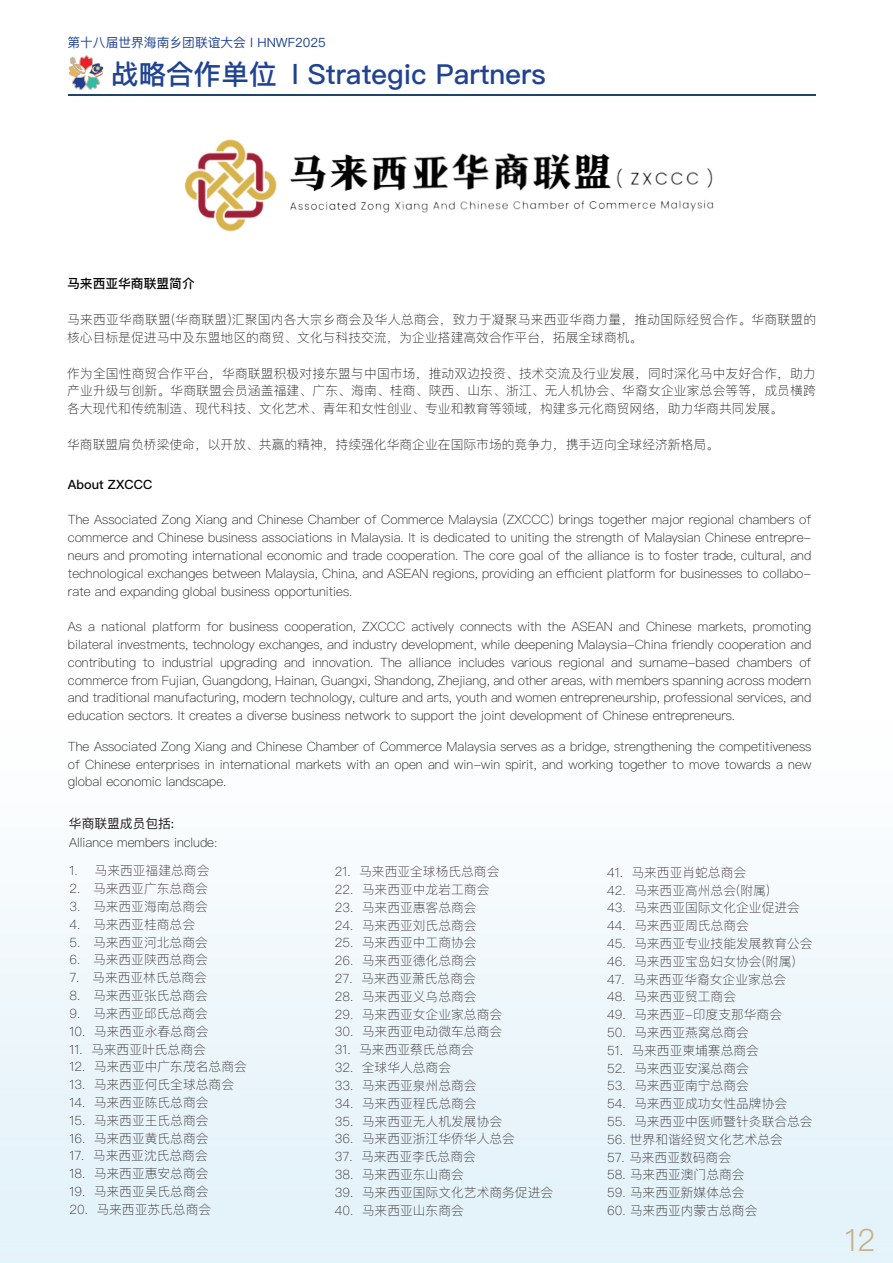
<style>
.page{position:relative;width:893px;height:1263px;background:#fff}
.page>*{position:absolute;margin:0;border:0;box-sizing:border-box;transform-origin:0 0}
.t1{font:300 30.75px "Ping Fang SC";color:#caae8a}
.t2{font:500 27.6px "Ping Fang SC";color:#204392}
.t3{font:100 12.75px/17.9px "Ping Fang SC";color:#050504;text-align:justify}
.t4{font:100 12.75px "Ping Fang SC";color:#221d1e}
.t5{font:100 12.75px/17.9px "Ping Fang SC";letter-spacing:.02em;color:#050504}
.t6{font:12.75px "Ping Fang SC";color:#204392}
.t7{font:500 12.75px "Ping Fang SC";color:#050504}
.s1{font-weight:400;color:#221d1e}
.s2{font-weight:400}
</style>
<div class="page">
<hr style="left:68px;top:95px;width:748px;height:1px;background:#20446a">
<svg style="left:69px;top:55px;width:35px;height:35px"></svg>
<div style="left:0;top:663px;width:893px;height:600px;background:linear-gradient(to bottom,#fff,#e1f1f9)"></div>
<img style="left:184px;top:139px;width:530px;height:93px">
<p class="t6" style="left:67px;top:35px;width:260px">第十八届世界海南乡团联谊大会 l HNWF2025</p>
<h2 class="t2" style="left:111px;top:57px;width:436px">战略合作单位 l Strategic Partners</h2>
<p class="t7" style="left:67px;top:276px;width:129px">马来西亚华商联盟简介</p>
<p class="t5" style="left:67px;top:310px;width:750px">马来西亚华商联盟(华商联盟)汇聚国内各大宗乡商会及华人总商会，致力于凝聚马来西亚华商力量，推动国际经贸合作。华商联盟的核心目标是促进马中及东盟地区的商贸、文化与科技交流，为企业搭建高效合作平台，拓展全球商机。</p>
<p class="t3" style="left:67px;top:364px;width:750px">作为全国性商贸合作平台，华商联盟积极对接东盟与中国市场，推动双边投资、技术交流及行业发展，同时深化马中友好合作，助力产业升级与创新。华商联盟会员涵盖福建、广东、海南、桂商、陕西、山东、浙江、无人机协会、华裔女企业家总会等等，成员横跨各大现代和传统制造、现代科技、文化艺术、青年和女性创业、专业和教育等领域，构建多元化商贸网络，助力华商共同发展。</p>
<p class="t3" style="left:67px;top:435px;width:653px">华商联盟肩负桥梁使命，以开放、共赢的精神，持续强化华商企业在国际市场的竞争力，携手迈向全球经济新格局。</p>
<p class="t7" style="left:68px;top:476px;width:86px">About ZXCCC</p>
<p class="t3" style="left:68px;top:511px;width:745px">The Associated Zong Xiang and Chinese Chamber of Commerce Malaysia (ZXCCC) brings together major regional chambers of commerce and Chinese business associations in Malaysia. It is dedicated to uniting the strength of Malaysian Chinese entrepre&shy;neurs and promoting international economic and trade cooperation. The core goal of the alliance is to foster trade, cultural, and technological exchanges between Malaysia, China, and ASEAN regions, providing an efficient platform for businesses to collabo&shy;rate and expanding global business opportunities.</p>
<p class="t3" style="left:68px;top:618px;width:745px">As a national platform for business cooperation, ZXCCC actively connects with the ASEAN and Chinese markets, promoting bilateral investments, technology exchanges, and industry development, while deepening Malaysia-China friendly cooperation and contributing to industrial upgrading and innovation. The alliance includes various regional and surname-based chambers of commerce from Fujian, Guangdong, Hainan, Guangxi, Shandong, Zhejiang, and other areas, with members spanning across modern and traditional manufacturing, modern technology, culture and arts, youth and women entrepreneurship, professional services, and education sectors. It creates a diverse business network to support the joint development of Chinese entrepreneurs.</p>
<p class="t3" style="left:68px;top:737px;width:745px">The Associated Zong Xiang and Chinese Chamber of Commerce Malaysia serves as a bridge, strengthening the competitiveness of Chinese enterprises in international markets with an open and win-win spirit, and working together to move towards a new global economic landscape.</p>
<p class="t3" style="left:69px;top:813px;width:150px;line-height:19.4px"><span class="s1">华商联盟成员包括</span><span class="s2">:<br></span>Alliance members include:</p>
<p class="t4" style="left:69px;top:863px;width:141px">1. 马来西亚福建总商会</p>
<p class="t4" style="left:69px;top:881px;width:140px">2. 马来西亚广东总商会</p>
<p class="t4" style="left:69px;top:899px;width:140px">3. 马来西亚海南总商会</p>
<p class="t4" style="left:69px;top:916px;width:127px">4. 马来西亚桂商总会</p>
<p class="t4" style="left:69px;top:934px;width:140px">5. 马来西亚河北总商会</p>
<p class="t4" style="left:69px;top:952px;width:140px">6. 马来西亚陕西总商会</p>
<p class="t4" style="left:69px;top:970px;width:139px">7. 马来西亚林氏总商会</p>
<p class="t4" style="left:69px;top:988px;width:140px">8. 马来西亚张氏总商会</p>
<p class="t4" style="left:69px;top:1005px;width:140px">9. 马来西亚邱氏总商会</p>
<p class="t4" style="left:69px;top:1023px;width:141px">10. 马来西亚永春总商会</p>
<p class="t4" style="left:69px;top:1041px;width:138px">11. 马来西亚叶氏总商会</p>
<p class="t4" style="left:69px;top:1059px;width:179px">12. 马来西亚中广东茂名总商会</p>
<p class="t4" style="left:69px;top:1077px;width:166px">13. 马来西亚何氏全球总商会</p>
<p class="t4" style="left:69px;top:1094px;width:141px">14. 马来西亚陈氏总商会</p>
<p class="t4" style="left:69px;top:1112px;width:141px">15. 马来西亚王氏总商会</p>
<p class="t4" style="left:69px;top:1130px;width:141px">16. 马来西亚黄氏总商会</p>
<p class="t4" style="left:69px;top:1148px;width:140px">17. 马来西亚沈氏总商会</p>
<p class="t4" style="left:69px;top:1166px;width:141px">18. 马来西亚惠安总商会</p>
<p class="t4" style="left:69px;top:1183px;width:141px">19. 马来西亚吴氏总商会</p>
<p class="t4" style="left:69px;top:1201px;width:143px">20. 马来西亚苏氏总商会</p>
<p class="t4" style="left:335px;top:864px;width:166px">21. 马来西亚全球杨氏总商会</p>
<p class="t4" style="left:335px;top:881px;width:156px">22. 马来西亚中龙岩工商会</p>
<p class="t4" style="left:335px;top:899px;width:143px">23. 马来西亚惠客总商会</p>
<p class="t4" style="left:335px;top:917px;width:143px">24. 马来西亚刘氏总商会</p>
<p class="t4" style="left:335px;top:935px;width:143px">25. 马来西亚中工商协会</p>
<p class="t4" style="left:335px;top:953px;width:143px">26. 马来西亚德化总商会</p>
<p class="t4" style="left:335px;top:971px;width:143px">27. 马来西亚萧氏总商会</p>
<p class="t4" style="left:335px;top:988px;width:143px">28. 马来西亚义乌总商会</p>
<p class="t4" style="left:335px;top:1006px;width:169px">29. 马来西亚女企业家总商会</p>
<p class="t4" style="left:335px;top:1024px;width:169px">30. 马来西亚电动微车总商会</p>
<p class="t4" style="left:335px;top:1042px;width:141px">31. 马来西亚蔡氏总商会</p>
<p class="t4" style="left:335px;top:1060px;width:118px">32. 全球华人总商会</p>
<p class="t4" style="left:335px;top:1077px;width:143px">33. 马来西亚泉州总商会</p>
<p class="t4" style="left:335px;top:1095px;width:143px">34. 马来西亚程氏总商会</p>
<p class="t4" style="left:335px;top:1113px;width:169px">35. 马来西亚无人机发展协会</p>
<p class="t4" style="left:335px;top:1131px;width:182px">36. 马来西亚浙江华侨华人总会</p>
<p class="t4" style="left:335px;top:1149px;width:143px">37. 马来西亚李氏总商会</p>
<p class="t4" style="left:335px;top:1166px;width:131px">38. 马来西亚东山商会</p>
<p class="t4" style="left:335px;top:1184px;width:220px">39. 马来西亚国际文化艺术商务促进会</p>
<p class="t4" style="left:335px;top:1202px;width:131px">40. 马来西亚山东商会</p>
<p class="t4" style="left:607px;top:864px;width:141px">41. 马来西亚肖蛇总商会</p>
<p class="t4" style="left:607px;top:882px;width:165px">42. 马来西亚高州总会(附属)</p>
<p class="t4" style="left:607px;top:900px;width:194px">43. 马来西亚国际文化企业促进会</p>
<p class="t4" style="left:607px;top:918px;width:143px">44. 马来西亚周氏总商会</p>
<p class="t4" style="left:607px;top:935px;width:207px">45. 马来西亚专业技能发展教育公会</p>
<p class="t4" style="left:607px;top:953px;width:190px">46. 马来西亚宝岛妇女协会(附属)</p>
<p class="t4" style="left:607px;top:971px;width:181px">47. 马来西亚华裔女企业家总会</p>
<p class="t4" style="left:607px;top:989px;width:131px">48. 马来西亚贸工商会</p>
<p class="t4" style="left:607px;top:1007px;width:177px">49. 马来西亚-印度支那华商会</p>
<p class="t4" style="left:607px;top:1024px;width:143px">50. 马来西亚燕窝总商会</p>
<p class="t4" style="left:607px;top:1042px;width:153px">51. 马来西亚柬埔寨总商会</p>
<p class="t4" style="left:607px;top:1060px;width:143px">52. 马来西亚安溪总商会</p>
<p class="t4" style="left:607px;top:1078px;width:143px">53. 马来西亚南宁总商会</p>
<p class="t4" style="left:607px;top:1096px;width:182px">54. 马来西亚成功女性品牌协会</p>
<p class="t4" style="left:607px;top:1114px;width:207px">55. 马来西亚中医师暨针灸联合总会</p>
<p class="t4" style="left:607px;top:1131px;width:177px">56. 世界和谐经贸文化艺术总会</p>
<p class="t4" style="left:607px;top:1149px;width:126px">57. 马来西亚数码商会</p>
<p class="t4" style="left:607px;top:1167px;width:139px">58. 马来西亚澳门总商会</p>
<p class="t4" style="left:607px;top:1185px;width:139px">59. 马来西亚新媒体总会</p>
<p class="t4" style="left:607px;top:1203px;width:152px">60. 马来西亚内蒙古总商会</p>
<h1 class="t1" style="left:845px;top:1220px;width:32px">12</h1>
</div>
